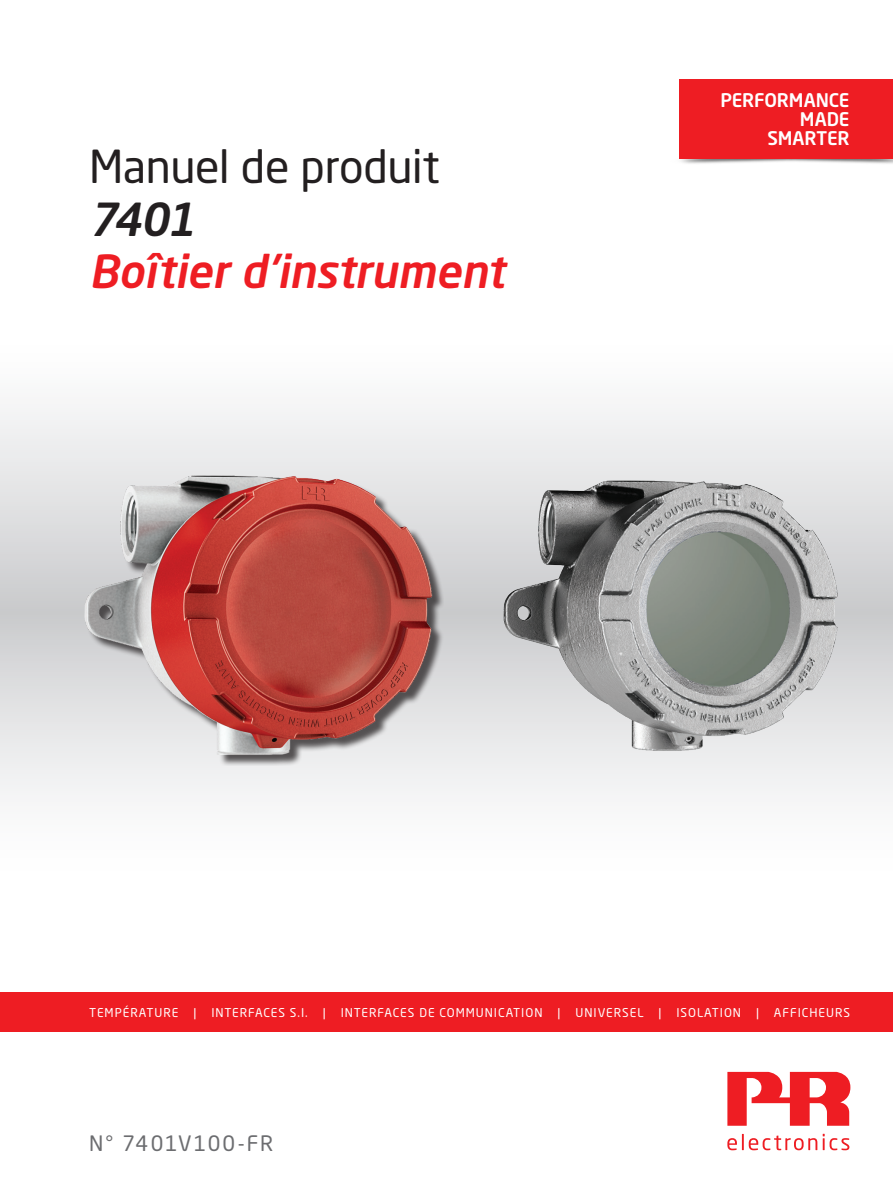
<style>
.page{position:relative;width:893px;height:1191px;background:#fff}
.page>*{position:absolute;margin:0;border:0;box-sizing:border-box;transform-origin:0 0}
.t1{font:italic 500 45px "Neo Sans Pro";letter-spacing:-.005em;color:#ee1d23}
.t2{font:45px "Neo Sans Pro";letter-spacing:-.01em;color:#231f20}
.t3{font:italic 500 45px "Neo Sans Pro";color:#231f20}
.t4{font:21px "Neo Sans Pro";letter-spacing:.09em;color:#6c6d70}
.t5{font:500 18.6px/19px "Neo Sans Std";letter-spacing:-.01em;color:#fff;text-align:right}
.t6{font:12px "Neo Sans Pro";letter-spacing:.08em;color:#fff}
</style>
<div class="page">
<svg style="left:0;top:408px;width:893px;height:387px"></svg>
<div style="left:0;top:992px;width:893px;height:40px;background:#ee1d23"></div>
<svg style="left:727px;top:1133px;width:90px;height:17px"></svg>
<svg style="left:823px;top:1133px;width:26px;height:17px"></svg>
<svg style="left:727px;top:1071px;width:123px;height:54px"></svg>
<img style="left:679px;top:153px;width:214px;height:11px">
<div style="left:680px;top:79px;width:213px;height:80px;background:#ee1d23"></div>
<img style="left:494px;top:441px;width:355px;height:332px">
<img style="left:79px;top:437px;width:364px;height:340px">
<h1 class="t2" style="left:89px;top:139px;width:352px">Manuel de produit</h1>
<h1 class="t3" style="left:89px;top:191px;width:107px">7401</h1>
<h1 class="t1" style="left:89px;top:243px;width:417px">Boîtier d’instrument</h1>
<h3 class="t5" style="left:720px;top:90px;width:131px">PERFORMANCE<br>MADE<br>SMARTER</h3>
<p class="t6" style="left:89px;top:1005px;width:762px">TEMPÉRATURE | INTERFACES S.I. | INTERFACES DE COMMUNICATION | UNIVERSEL | ISOLATION | AFFICHEURS</p>
<h2 class="t4" style="left:89px;top:1130px;width:186px">N° 7401V100-FR</h2>
</div>
